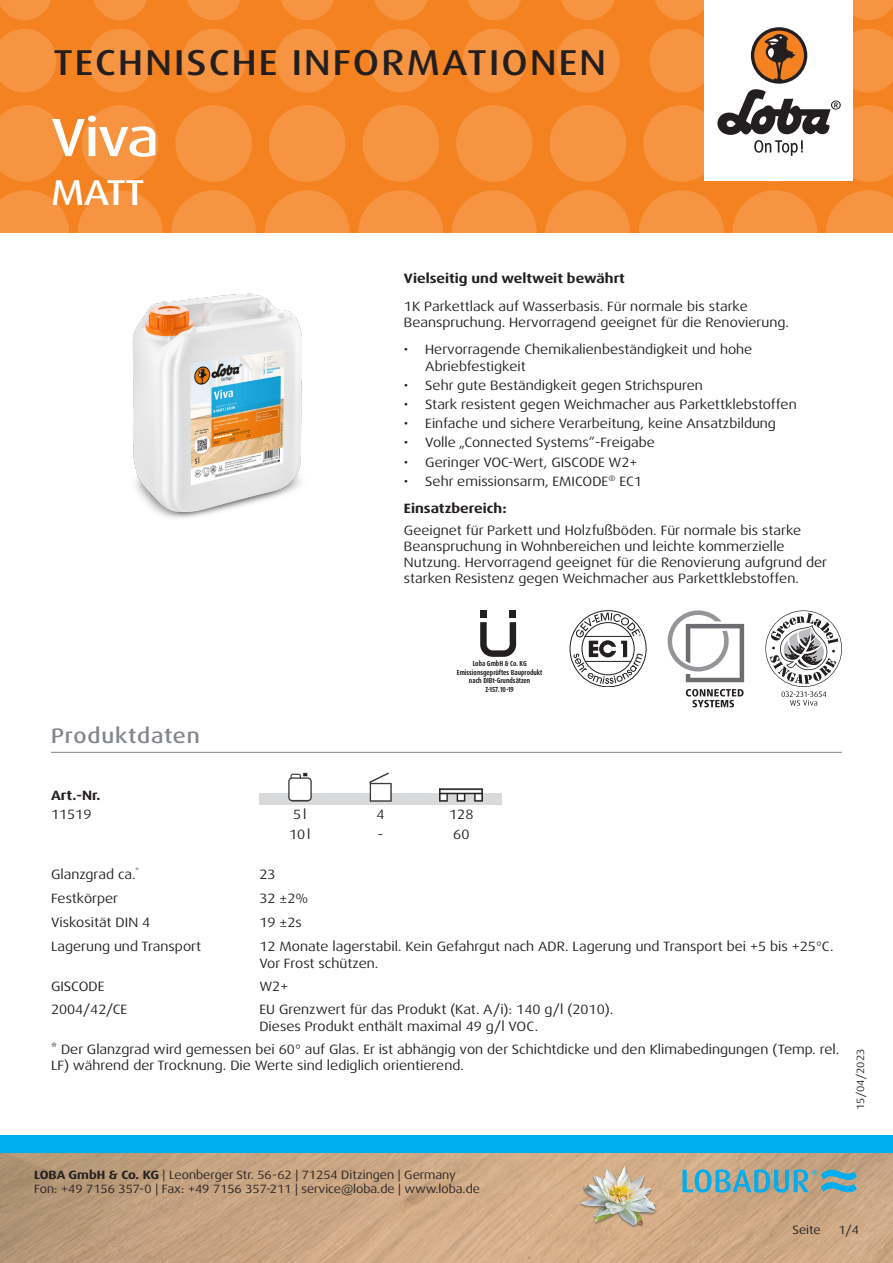
<style>
.page{position:relative;width:893px;height:1263px;background:#fff}
.page>*{position:absolute;margin:0;border:0;box-sizing:border-box;transform-origin:0 0}
.t1{font:500 expanded 54px "Dax Pro";color:#fff}
.t2{font:500 expanded 36px "Dax Pro";letter-spacing:.06em;color:#231f20}
.t3{font:500 expanded 36px "Dax Pro";color:#fff}
.Titel_grau{font:500 expanded 21px "Dax Pro";letter-spacing:.04em;color:#82858b}
.Text{font:expanded 13.5px/16.2px "Dax Pro";color:#231f20}
.Text_Bold{font:700 expanded 13.5px "Dax Pro";color:#231f20}
.Text_zentriert{font:expanded 13.5px "Dax Pro";color:#231f20}
.t4{font:expanded 12px/14.4px "Dax Pro";color:#231f20}
.t5{font:expanded 10.5px "Dax Pro";color:#231f20}
.DIBT{font:700 7.35px/8.6px "Dax Pro";color:#231f20;text-align:center;scale:.82 1}
.s1{font-weight:700}
</style>
<div class="page">
<div style="left:0;top:0;width:893px;height:233px;background:#f58220"></div>
<svg style="left:0;top:190px;width:69px;height:43px"></svg>
<svg style="left:78px;top:190px;width:85px;height:85px;fill:#f69441"></svg>
<svg style="left:171px;top:190px;width:85px;height:85px;fill:#f69441"></svg>
<svg style="left:265px;top:190px;width:85px;height:85px;fill:#f69441"></svg>
<svg style="left:358px;top:190px;width:85px;height:85px;fill:#f69441"></svg>
<svg style="left:545px;top:190px;width:85px;height:85px;fill:#f69441"></svg>
<svg style="left:452px;top:190px;width:85px;height:85px;fill:#f69441"></svg>
<svg style="left:732px;top:190px;width:85px;height:85px;fill:#f69441"></svg>
<svg style="left:639px;top:190px;width:85px;height:85px;fill:#f69441"></svg>
<svg style="left:826px;top:190px;width:67px;height:43px"></svg>
<svg style="left:0;top:105px;width:65px;height:77px"></svg>
<svg style="left:82px;top:105px;width:76px;height:77px"></svg>
<svg style="left:175px;top:105px;width:77px;height:77px"></svg>
<svg style="left:269px;top:105px;width:76px;height:77px"></svg>
<svg style="left:456px;top:105px;width:77px;height:77px"></svg>
<svg style="left:362px;top:105px;width:77px;height:77px"></svg>
<svg style="left:550px;top:105px;width:76px;height:77px"></svg>
<svg style="left:0;top:29px;width:56px;height:63px"></svg>
<svg style="left:182px;top:29px;width:64px;height:63px"></svg>
<svg style="left:88px;top:29px;width:64px;height:63px"></svg>
<svg style="left:275px;top:29px;width:64px;height:63px"></svg>
<svg style="left:462px;top:29px;width:64px;height:63px"></svg>
<svg style="left:369px;top:29px;width:64px;height:63px"></svg>
<svg style="left:556px;top:29px;width:64px;height:63px"></svg>
<svg style="left:0;top:0;width:51px;height:20px"></svg>
<svg style="left:187px;top:0;width:53px;height:20px"></svg>
<svg style="left:468px;top:0;width:53px;height:20px"></svg>
<svg style="left:655px;top:0;width:49px;height:20px"></svg>
<svg style="left:93px;top:0;width:54px;height:20px"></svg>
<svg style="left:374px;top:0;width:54px;height:20px"></svg>
<svg style="left:281px;top:0;width:53px;height:20px"></svg>
<svg style="left:561px;top:0;width:54px;height:20px"></svg>
<svg style="left:853px;top:0;width:40px;height:20px"></svg>
<img style="left:0;top:1152px;width:893px;height:111px">
<div style="left:0;top:1135px;width:893px;height:17px;background:#00aeef"></div>
<div style="left:704px;top:0;width:149px;height:181px;background:#fff"></div>
<svg style="left:643px;top:29px;width:250px;height:153px"></svg>
<img style="left:578px;top:1161px;width:82px;height:81px">
<svg style="left:682px;top:1169px;width:175px;height:24px;background:#75a8ae"></svg>
<hr style="left:51px;top:752px;width:791px;height:1px;background:#82858b">
<img style="left:259px;top:772px;width:243px;height:22px">
<img style="left:259px;top:794px;width:243px;height:10px">
<img style="left:106px;top:272px;width:216px;height:246px">
<div style="left:510px;top:610px;width:6px;height:7px;background:#231f20"></div>
<div style="left:480px;top:610px;width:7px;height:7px;background:#231f20"></div>
<svg style="left:480px;top:622px;width:36px;height:35px"></svg>
<svg style="left:570px;top:610px;width:76px;height:77px"></svg>
<svg style="left:686px;top:689px;width:57px;height:18px"></svg>
<svg style="left:668px;top:610px;width:76px;height:72px"></svg>
<svg style="left:765px;top:610px;width:77px;height:96px"></svg>
<h2 class="t2" style="left:53px;top:40px;width:554px">TECHNISCHE INFORMATIONEN</h2>
<p class="t1" style="left:51px;top:103px;width:109px">Viva</p>
<h2 class="t3" style="left:51px;top:169px;width:95px">MATT</h2>
<p class="Titel_grau" style="left:51px;top:723px;width:150px">Produktdaten</p>
<p class="Text_Bold" style="left:404px;top:269px;width:222px">Vielseitig und weltweit bewährt</p>
<p class="Text" style="left:404px;top:298px;width:386px">1K Parkettlack auf Wasserbasis. Für normale bis starke<br>Beanspruchung. Hervorragend geeignet für die Renovierung.</p>
<p class="Text" style="left:425px;top:342px;width:329px;text-indent:-21px">• Hervorragende Chemikalienbeständigkeit und hohe<br>Abriebfestigkeit</p>
<p class="Text" style="left:404px;top:377px;width:300px">• Sehr gute Beständigkeit gegen Strichspuren</p>
<p class="Text" style="left:404px;top:396px;width:394px">• Stark resistent gegen Weichmacher aus Parkettklebstoffen</p>
<p class="Text" style="left:404px;top:416px;width:374px">• Einfache und sichere Verarbeitung, keine Ansatzbildung</p>
<p class="Text" style="left:404px;top:435px;width:252px">• Volle „Connected Systems“-Freigabe</p>
<p class="Text" style="left:404px;top:454px;width:235px">• Geringer VOC-Wert, GISCODE W2+</p>
<p class="Text" style="left:404px;top:473px;width:239px">• Sehr emissionsarm, EMICODE<sup>®</sup> EC1</p>
<p class="Text_Bold" style="left:404px;top:500px;width:104px">Einsatzbereich:</p>
<p class="Text" style="left:404px;top:522px;width:425px">Geeignet für Parkett und Holzfußböden. Für normale bis starke Beanspruchung in Wohnbereichen und leichte kommerzielle Nutzung. Hervorragend geeignet für die Renovierung aufgrund der starken Resistenz gegen Weichmacher aus Parkettklebstoffen.</p>
<p class="DIBT" style="left:457px;top:659px;width:106px">Loba GmbH &amp; Co. KG<br>Emissionsgeprüftes Bauprodukt nach DIBt-Grundsätzen<br>Z-157.10-19</p>
<p class="Text_Bold" style="left:51px;top:787px;width:51px">Art.-Nr.</p>
<p class="Text" style="left:51px;top:807px;width:42px">11519</p>
<p class="Text_zentriert" style="left:293px;top:806px;width:15px">5l</p>
<p class="Text_zentriert" style="left:377px;top:806px;width:10px">4</p>
<p class="Text_zentriert" style="left:449px;top:806px;width:26px">128</p>
<p class="Text_zentriert" style="left:289px;top:825px;width:23px">10l</p>
<p class="Text_zentriert" style="left:378px;top:825px;width:7px">-</p>
<p class="Text_zentriert" style="left:453px;top:825px;width:18px">60</p>
<p class="Text" style="left:51px;top:866px;width:90px">Glanzgrad ca.<sup>*</sup></p>
<p class="Text" style="left:259px;top:866px;width:18px">23</p>
<p class="Text" style="left:51px;top:890px;width:69px">Festkörper</p>
<p class="Text" style="left:259px;top:890px;width:50px">32 ±2%</p>
<p class="Text" style="left:51px;top:914px;width:101px">Viskosität DIN 4</p>
<p class="Text" style="left:259px;top:914px;width:44px">19 ±2s</p>
<p class="Text" style="left:51px;top:939px;width:152px">Lagerung und Transport</p>
<p class="Text" style="left:259px;top:939px;width:576px">12 Monate lagerstabil. Kein Gefahrgut nach ADR. Lagerung und Transport bei +5 bis +25°C.<br>Vor Frost schützen.</p>
<p class="Text" style="left:51px;top:978px;width:55px">GISCODE</p>
<p class="Text" style="left:259px;top:978px;width:30px">W2+</p>
<p class="Text" style="left:51px;top:1002px;width:78px">2004/42/CE</p>
<p class="Text" style="left:259px;top:1002px;width:355px">EU Grenzwert für das Produkt (Kat. A/i): 140 g/l (2010).</p>
<p class="Text" style="left:259px;top:1018px;width:280px">Dieses Produkt enthält maximal 49 g/l VOC.</p>
<p class="Text" style="left:51px;top:1041px;width:790px">* Der Glanzgrad wird gemessen bei 60° auf Glas. Er ist abhängig von der Schichtdicke und den Klimabedingungen (Temp. rel.<br>LF) während der Trocknung. Die Werte sind lediglich orientierend.</p>
<p class="t5" style="left:854px;top:1110px;width:63px;rotate:-90deg">15/04/2023</p>
<p class="t4" style="left:34px;top:1167px;width:447px"><span class="s1">LOBA GmbH &amp; Co. KG</span> | Leonberger Str. 56-62 | 71254 Ditzingen | Germany<br>Fon: +49 7156 357-0 | Fax: +49 7156 357-211 | service@loba.de | www.loba.de</p>
<p class="t4" style="left:792px;top:1223px;width:30px">Seite</p>
<p class="t4" style="left:838px;top:1223px;width:22px">1/4</p>
</div>
